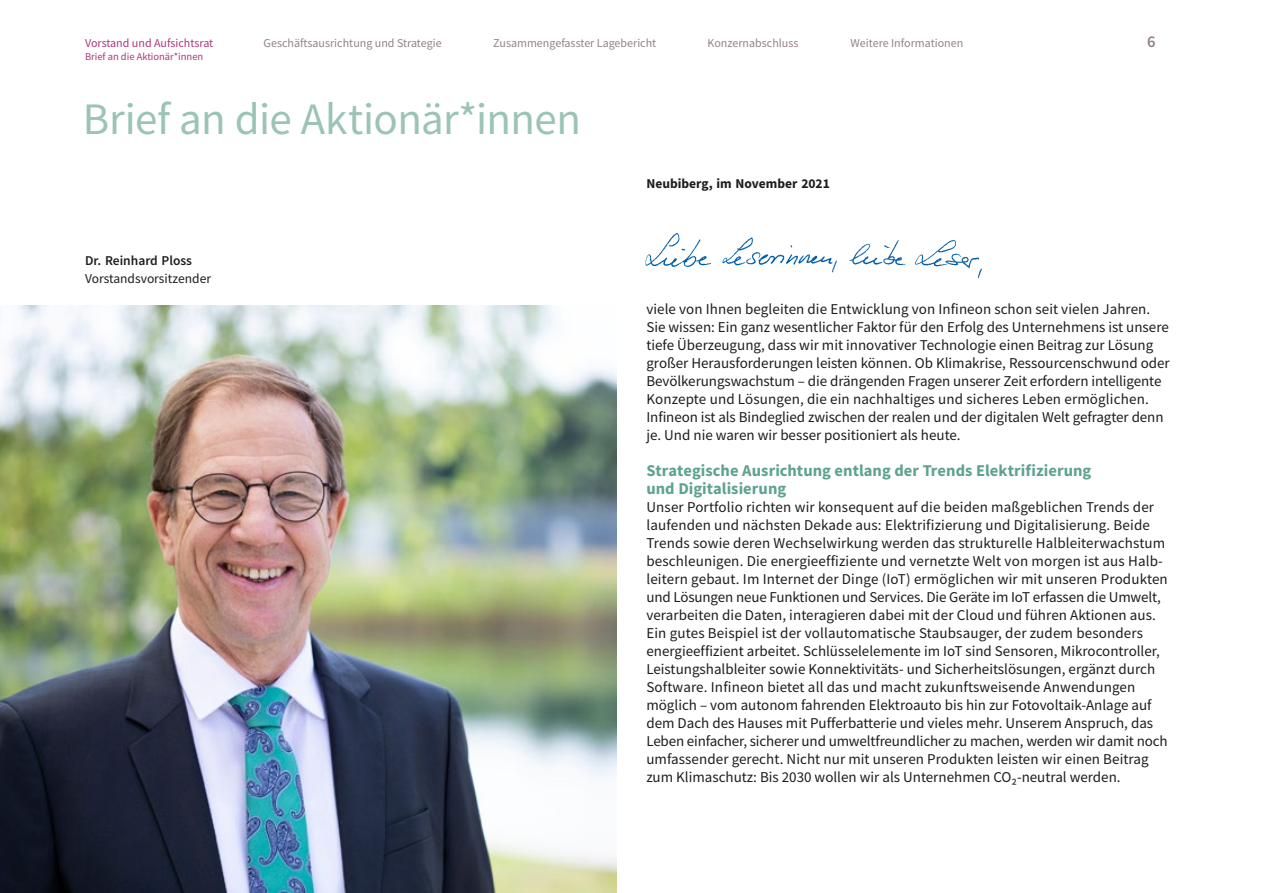
<style>
.page{position:relative;width:1263px;height:893px;background:#fff}
.page>*{position:absolute;margin:0;border:0;box-sizing:border-box;transform-origin:0 0}
.t1{font:45px "Source Sans Pro";letter-spacing:-.01em;color:#9bc3b7}
.t2{font:700 16.5px/18px "Source Sans Pro";color:#5ea290}
.t3{font:600 16.5px "Source Sans Pro";color:#928285}
.t4{font:15px/18px "Source Sans Pro";color:#1d1d1b}
.t5{font:700 13.5px "Source Sans Pro";color:#1d1d1b}
.t6{font:13.5px "Source Sans Pro";color:#1d1d1b}
.t7{font:600 13.5px "Source Sans Pro";color:#1d1d1b}
.t8{font:12px "Source Sans Pro";color:#928285}
.t9{font:12px "Source Sans Pro";color:#ab377a}
.t10{font:10.5px "Source Sans Pro";color:#ab377a}
</style>
<div class="page">
<img style="left:0;top:305px;width:617px;height:588px">
<img style="left:645px;top:233px;width:337px;height:46px">
<p class="t9" style="left:85px;top:35px;width:130px">Vorstand und Aufsichtsrat</p>
<p class="t8" style="left:264px;top:35px;width:179px">Geschäftsausrichtung und Strategie</p>
<p class="t8" style="left:493px;top:35px;width:165px">Zusammengefasster Lagebericht</p>
<p class="t8" style="left:708px;top:35px;width:92px">Konzernabschluss</p>
<p class="t8" style="left:850px;top:35px;width:114px">Weitere Informationen</p>
<p class="t3" style="left:1147px;top:31px;width:10px">6</p>
<p class="t10" style="left:85px;top:49px;width:120px">Brief an die Aktionär*innen</p>
<h1 class="t1" style="left:83px;top:90px;width:500px">Brief an die Aktionär*innen</h1>
<p class="t7" style="left:85px;top:251px;width:109px">Dr. Reinhard Ploss</p>
<p class="t6" style="left:85px;top:270px;width:127px">Vorstandsvorsitzender</p>
<p class="t5" style="left:646px;top:174px;width:185px">Neubiberg, im November 2021</p>
<p class="t4" style="left:646px;top:300px;width:525px">viele von Ihnen begleiten die Entwicklung von Infineon schon seit vielen Jahren.<br>Sie wissen: Ein ganz wesentlicher Faktor für den Erfolg des Unternehmens ist unsere tiefe Überzeugung, dass wir mit innovativer Technologie einen Beitrag zur Lösung großer Herausforderungen leisten können. Ob Klimakrise, Ressourcenschwund oder Bevölkerungswachstum – die drängenden Fragen unserer Zeit erfordern intelligente Konzepte und Lösungen, die ein nachhaltiges und sicheres Leben ermöglichen.<br>Infineon ist als Bindeglied zwischen der realen und der digitalen Welt gefragter denn je. Und nie waren wir besser positioniert als heute.</p>
<p class="t2" style="left:646px;top:461px;width:446px">Strategische Ausrichtung entlang der Trends Elektrifizierung und Digitalisierung</p>
<p class="t4" style="left:646px;top:498px;width:523px">Unser Portfolio richten wir konsequent auf die beiden maßgeblichen Trends der laufenden und nächsten Dekade aus: Elektrifizierung und Digitalisierung. Beide Trends sowie deren Wechselwirkung werden das strukturelle Halbleiterwachstum beschleunigen. Die energieeffiziente und vernetzte Welt von morgen ist aus Halb&shy;leitern gebaut. Im Internet der Dinge (IoT) ermöglichen wir mit unseren Produkten und Lösungen neue Funktionen und Services. Die Geräte im IoT erfassen die Umwelt, verarbeiten die Daten, interagieren dabei mit der Cloud und führen Aktionen aus.<br>Ein gutes Beispiel ist der vollautomatische Staubsauger, der zudem besonders energieeffizient arbeitet. Schlüsselelemente im IoT sind Sensoren, Mikrocontroller, Leistungshalbleiter sowie Konnektivitäts- und Sicherheitslösungen, ergänzt durch Software. Infineon bietet all das und macht zukunftsweisende Anwendungen möglich – vom autonom fahrenden Elektroauto bis hin zur Fotovoltaik-Anlage auf dem Dach des Hauses mit Pufferbatterie und vieles mehr. Unserem Anspruch, das Leben einfacher, sicherer und umweltfreundlicher zu machen, werden wir damit noch umfassender gerecht. Nicht nur mit unseren Produkten leisten wir einen Beitrag zum Klimaschutz: Bis 2030 wollen wir als Unternehmen CO2-neutral werden.</p>
</div>
